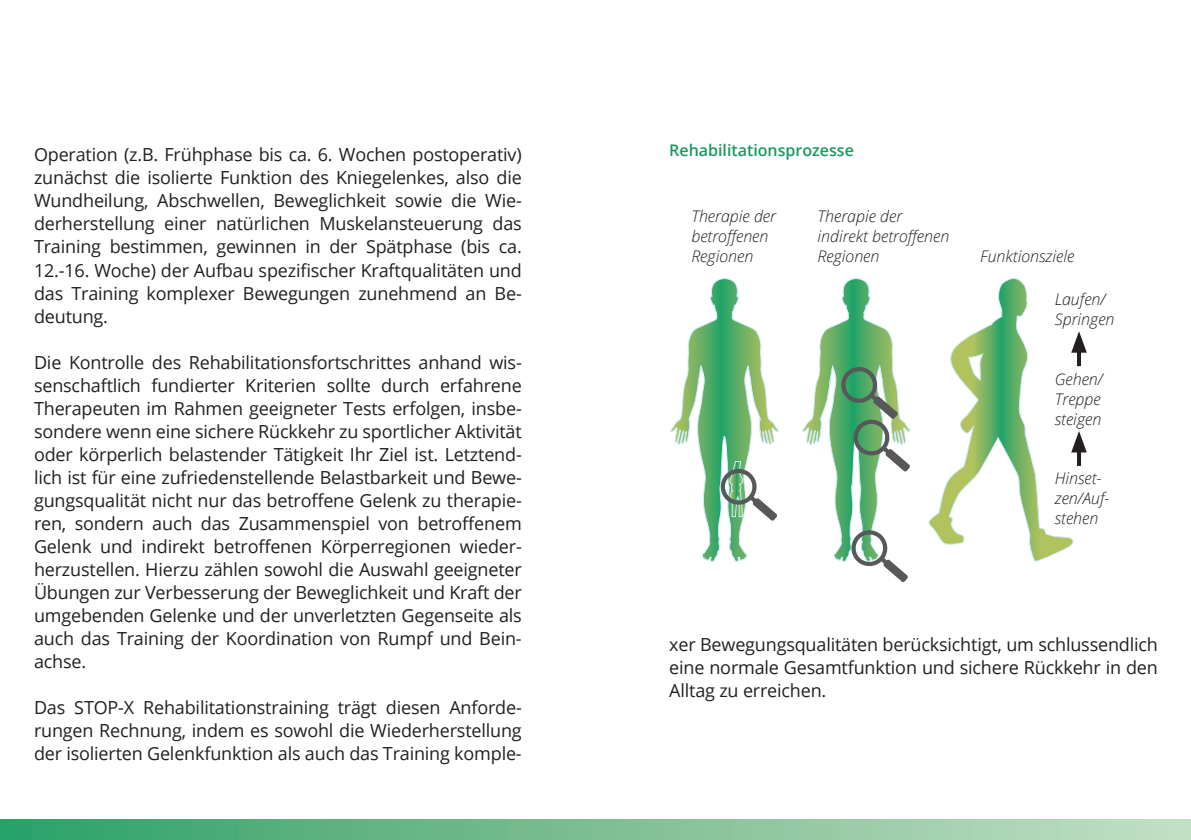
<style>
.page{position:relative;width:1191px;height:840px;background:#fff}
.page>*{position:absolute;margin:0;border:0;box-sizing:border-box;transform-origin:0 0}
.t1{font:18px/23px "Open Sans";letter-spacing:-.01em;color:#231f20;text-align:justify}
.t2{font:italic 300 16px/20px "Open Sans";color:#231f20}
.t3{font:600 16px "Open Sans";color:#189b5c}
</style>
<div class="page">
<div style="left:0;top:819px;width:1191px;height:20px;background:linear-gradient(to right,#2fa066,#c6dfc1)"></div>
<svg style="left:928px;top:278px;width:145px;height:283px"></svg>
<svg style="left:670px;top:278px;width:109px;height:283px"></svg>
<svg style="left:802px;top:278px;width:109px;height:304px"></svg>
<hr style="left:1077px;top:444px;width:4px;height:21px;background:#231f20">
<svg style="left:1071px;top:431px;width:15px;height:21px"></svg>
<hr style="left:1077px;top:345px;width:4px;height:21px;background:#231f20">
<svg style="left:1071px;top:331px;width:15px;height:21px"></svg>
<p class="t1" style="left:34px;top:143px;width:489px">Operation (z.B. Frühphase bis ca. 6. Wochen postoperativ) zunächst die isolierte Funktion des Kniegelenkes, also die Wundheilung, Abschwellen, Beweglichkeit sowie die Wie&shy;derherstellung einer natürlichen Muskelansteuerung das Training bestimmen, gewinnen in der Spätphase (bis ca.<br>12.-16. Woche) der Aufbau spezifischer Kraftqualitäten und das Training komplexer Bewegungen zunehmend an Be&shy;deutung.</p>
<p class="t1" style="left:34px;top:350px;width:489px">Die Kontrolle des Rehabilitationsfortschrittes anhand wis&shy;senschaftlich fundierter Kriterien sollte durch erfahrene Therapeuten im Rahmen geeigneter Tests erfolgen, insbe&shy;sondere wenn eine sichere Rückkehr zu sportlicher Aktivität oder körperlich belastender Tätigkeit Ihr Ziel ist. Letztend&shy;lich ist für eine zufriedenstellende Belastbarkeit und Bewe&shy;gungsqualität nicht nur das betroffene Gelenk zu therapie&shy;ren, sondern auch das Zusammenspiel von betroffenem Gelenk und indirekt betroffenen Körperregionen wieder&shy;herzustellen. Hierzu zählen sowohl die Auswahl geeigneter Übungen zur Verbesserung der Beweglichkeit und Kraft der umgebenden Gelenke und der unverletzten Gegenseite als auch das Training der Koordination von Rumpf und Bein&shy;achse.</p>
<p class="t1" style="left:34px;top:695px;width:489px">Das STOP-X Rehabilitationstraining trägt diesen Anforde&shy;rungen Rechnung, indem es sowohl die Wiederherstellung der isolierten Gelenkfunktion als auch das Training komple-</p>
<p class="t3" style="left:669px;top:139px;width:186px">Rehabilitationsprozesse</p>
<p class="t2" style="left:691px;top:205px;width:86px">Therapie der betroffenen<br>Regionen</p>
<p class="t2" style="left:817px;top:205px;width:133px">Therapie der indirekt betroffenen<br>Regionen</p>
<p class="t2" style="left:980px;top:245px;width:96px">Funktionsziele</p>
<p class="t2" style="left:1054px;top:288px;width:61px">Laufen/<br>Springen</p>
<p class="t2" style="left:1054px;top:368px;width:50px">Gehen/<br>Treppe steigen</p>
<p class="t2" style="left:1054px;top:468px;width:56px">Hinset&shy;zen/Auf&shy;stehen</p>
<p class="t1" style="left:669px;top:632px;width:490px">xer Bewegungsqualitäten berücksichtigt, um schlussendlich eine normale Gesamtfunktion und sichere Rückkehr in den Alltag zu erreichen.</p>
</div>
